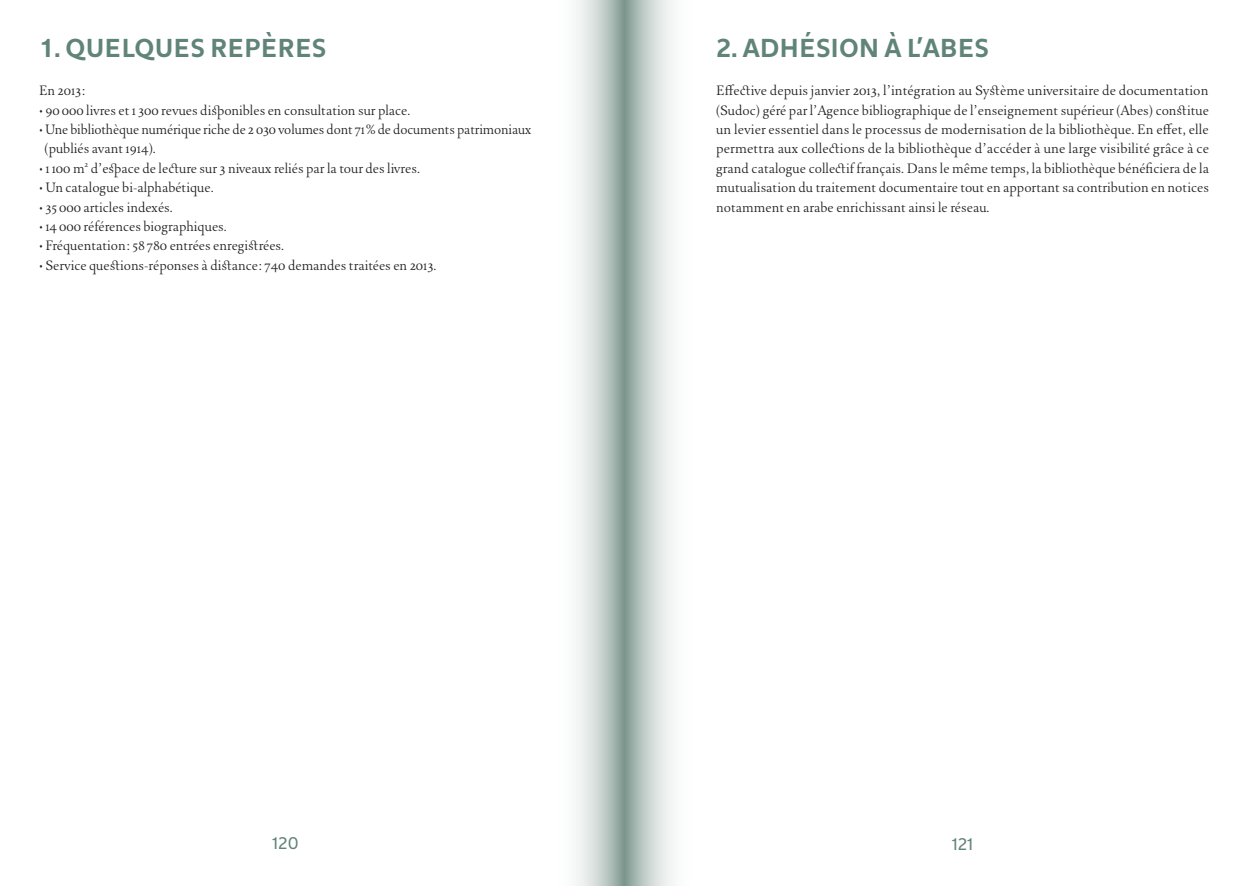
<style>
.page{position:relative;width:1248px;height:886px;background:#fff}
.page>*{position:absolute;margin:0;border:0;box-sizing:border-box;transform-origin:0 0}
.Style_de_paragraphe_2{font:700 26.88px "Mondara Lineal Delta";color:#608479}
.Style_de_paragraphe_1{font:700 26.88px "Mondara Lineal Delta";color:#608479}
.t1{font:17.5px "Mondara Lineal Delta";color:#608479}
.Style_de_paragraphe_1-2{font:16.88px/19.4px "Mondara Serif";color:#231f20}
</style>
<div class="page">
<svg style="left:576px;top:0;width:48px;height:886px;background:#c6d1ce"></svg>
<svg style="left:624px;top:0;width:49px;height:886px;background:#c3cfcc"></svg>
<p class="Style_de_paragraphe_2" style="left:39px;top:31px;width:289px">1. QUELQUES REPÈRES</p>
<p class="Style_de_paragraphe_1-2" style="left:39px;top:83px;width:48px">En 2013:</p>
<p class="Style_de_paragraphe_1-2" style="left:39px;top:102px;width:373px">٠ 90 000 livres et 1300 revues disponibles en consultation sur place.</p>
<p class="Style_de_paragraphe_1-2" style="left:45px;top:122px;width:488px;text-indent:-6px">٠ Une bibliothèque numérique riche de 2 030 volumes dont 71% de documents patrimoniaux (publiés avant 1914).</p>
<p class="Style_de_paragraphe_1-2" style="left:39px;top:160px;width:382px">٠ 1100 m<sup>2</sup> d’espace de lecture sur 3 niveaux reliés par la tour des livres.</p>
<p class="Style_de_paragraphe_1-2" style="left:39px;top:180px;width:176px">٠ Un catalogue bi-alphabétique.</p>
<p class="Style_de_paragraphe_1-2" style="left:39px;top:199px;width:135px">٠ 35 000 articles indexés.</p>
<p class="Style_de_paragraphe_1-2" style="left:39px;top:219px;width:189px">٠ 14 000 références biographiques.</p>
<p class="Style_de_paragraphe_1-2" style="left:39px;top:238px;width:247px">٠ Fréquentation: 58 780 entrées enregistrées.</p>
<p class="Style_de_paragraphe_1-2" style="left:39px;top:257px;width:399px">٠ Service questions-réponses à distance: 740 demandes traitées en 2013.</p>
<p class="Style_de_paragraphe_1" style="left:716px;top:31px;width:274px">2. ADHÉSION À L’ABES</p>
<p class="Style_de_paragraphe_1-2" style="left:716px;top:83px;width:494px;text-align:justify">Effective depuis janvier 2013, l’intégration au Système universitaire de documentation (Sudoc) géré par l’Agence bibliographique de l’enseignement supérieur (Abes) constitue un levier essentiel dans le processus de modernisation de la bibliothèque. En effet, elle permettra aux collections de la bibliothèque d’accéder à une large visibilité grâce à ce grand catalogue collectif français. Dans le même temps, la bibliothèque bénéficiera de la mutualisation du traitement documentaire tout en apportant sa contribution en notices notamment en arabe enrichissant ainsi le réseau.</p>
<p class="t1" style="left:272px;top:833px;width:27px">120</p>
<p class="t1" style="left:951px;top:833px;width:23px">121</p>
</div>
